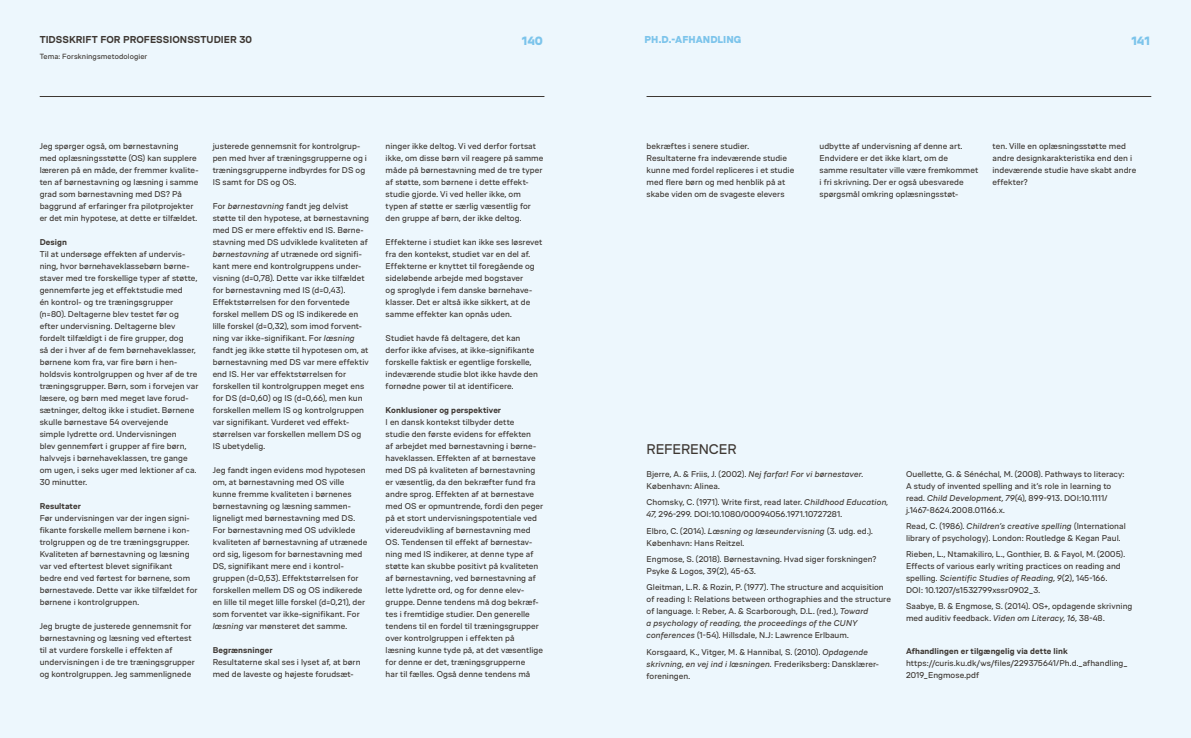
<style>
.page{position:relative;width:1191px;height:738px;background:#fff}
.page>*{position:absolute;margin:0;border:0;box-sizing:border-box;transform-origin:0 0}
.t1{font:14px "VIA Type";letter-spacing:-.01em;color:#3d3732}
.t2{font:900 12px "VIA Type";letter-spacing:-.01em;color:#7cc4eb}
.t3{font:700 10px "VIA Type";letter-spacing:.005em;color:#3d3732}
.t4{font:900 10px "VIA Type";color:#7cc4eb}
.t5{font:8.4px/12px "VIA Type";letter-spacing:.005em;color:#3d3732}
.t6{font:700 8.4px "VIA Type";letter-spacing:.01em;color:#3d3732}
.t7{font:7.5px "VIA Type";letter-spacing:.01em;color:#3d3732}
.s1{font-style:italic}
</style>
<div class="page">
<div style="left:0;top:0;width:595px;height:737px;background:#edf7fd"></div>
<div style="left:595px;top:0;width:596px;height:737px;background:#edf7fd"></div>
<hr style="left:646px;top:96px;width:505px;height:1px;background:#3d3732">
<hr style="left:40px;top:96px;width:504px;height:1px;background:#3d3732">
<p class="t3" style="left:40px;top:34px;width:214px">TIDSSKRIFT FOR PROFESSIONSSTUDIER 30</p>
<h2 class="t2" style="left:522px;top:34px;width:23px">140</h2>
<h2 class="t2" style="left:1131px;top:34px;width:20px">141</h2>
<p class="t7" style="left:40px;top:52px;width:109px">Tema: Forskningsmetodologier</p>
<p class="t4" style="left:644px;top:34px;width:98px">PH.D.-AFHANDLING</p>
<p class="t5" style="left:40px;top:140px;width:160px">Jeg spørger også, om børnestavning<br>med oplæsningsstøtte (OS) kan supplere læreren på en måde, der fremmer kvalite&shy;ten af børnestavning og læsning i samme grad som børnestavning med DS? På baggrund af erfaringer fra pilotprojekter er det min hypotese, at dette er tilfældet.</p>
<p class="t6" style="left:40px;top:237px;width:29px">Design</p>
<p class="t5" style="left:40px;top:248px;width:160px">Til at undersøge effekten af undervis&shy;ning, hvor børnehaveklassebørn børne&shy;staver med tre forskellige typer af støtte, gennemførte jeg et effektstudie med<br>én kontrol- og tre træningsgrupper (n=80). Deltagerne blev testet før og efter undervisning. Deltagerne blev fordelt tilfældigt i de fire grupper, dog<br>så der i hver af de fem børnehaveklasser, børnene kom fra, var fire børn i hen&shy;holdsvis kontrolgruppen og hver af de tre træningsgrupper. Børn, som i forvejen var læsere, og børn med meget lave forud&shy;sætninger, deltog ikke i studiet. Børnene skulle børnestave 54 overvejende<br>simple lydrette ord. Undervisningen<br>blev gennemført i grupper af fire børn, halvvejs i børnehaveklassen, tre gange om ugen, i seks uger med lektioner af ca.<br>30 minutter.</p>
<p class="t6" style="left:40px;top:501px;width:43px">Resultater</p>
<p class="t5" style="left:40px;top:512px;width:159px">Før undervisningen var der ingen signi&shy;fikante forskelle mellem børnene i kon&shy;trolgruppen og de tre træningsgrupper.<br>Kvaliteten af børnestavning og læsning var ved eftertest blevet signifikant<br>bedre end ved førtest for børnene, som børnestavede. Dette var ikke tilfældet for børnene i kontrolgruppen.</p>
<p class="t5" style="left:40px;top:620px;width:157px">Jeg brugte de justerede gennemsnit for børnestavning og læsning ved eftertest til at vurdere forskelle i effekten af undervisningen i de tre træningsgrupper og kontrolgruppen. Jeg sammenlignede</p>
<p class="t5" style="left:213px;top:140px;width:156px">justerede gennemsnit for kontrolgrup&shy;pen med hver af træningsgrupperne og i træningsgrupperne indbyrdes for DS og IS samt for DS og OS.</p>
<p class="t5" style="left:213px;top:200px;width:158px">For <span class="s1">børnestavning</span> fandt jeg delvist støtte til den hypotese, at børnestavning med DS er mere effektiv end IS. Børne&shy;stavning med DS udviklede kvaliteten af <span class="s1">børnestavning</span> af utrænede ord signifi&shy;kant mere end kontrolgruppens under&shy;visning (d=0,78). Dette var ikke tilfældet for børnestavning med IS (d=0,43).<br>Effektstørrelsen for den forventede forskel mellem DS og IS indikerede en lille forskel (d=0,32), som imod forvent&shy;ning var ikke-signifikant. For <span class="s1">læsning </span>fandt jeg ikke støtte til hypotesen om, at børnestavning med DS var mere effektiv end IS. Her var effektstørrelsen for forskellen til kontrolgruppen meget ens for DS (d=0,60) og IS (d=0,66), men kun forskellen mellem IS og kontrolgruppen var signifikant. Vurderet ved effekt&shy;størrelsen var forskellen mellem DS og IS ubetydelig.</p>
<p class="t5" style="left:213px;top:464px;width:156px">Jeg fandt ingen evidens mod hypotesen om, at børnestavning med OS ville kunne fremme kvaliteten i børnenes børnestavning og læsning sammen&shy;ligneligt med børnestavning med DS.<br>For børnestavning med OS udviklede kvaliteten af børnestavning af utrænede ord sig, ligesom for børnestavning med DS, signifikant mere end i kontrol&shy;gruppen (d=0,53). Effektstørrelsen for forskellen mellem DS og OS indikerede en lille til meget lille forskel (d=0,21), der som forventet var ikke-signifikant. For <span class="s1">læsning</span> var mønsteret det samme.</p>
<p class="t6" style="left:213px;top:645px;width:61px">Begrænsninger</p>
<p class="t5" style="left:213px;top:656px;width:149px">Resultaterne skal ses i lyset af, at børn med de laveste og højeste forudsæt-</p>
<p class="t5" style="left:386px;top:140px;width:159px">ninger ikke deltog. Vi ved derfor fortsat ikke, om disse børn vil reagere på samme måde på børnestavning med de tre typer af støtte, som børnene i dette effekt&shy;studie gjorde. Vi ved heller ikke, om typen af støtte er særlig væsentlig for den gruppe af børn, der ikke deltog.</p>
<p class="t5" style="left:386px;top:236px;width:158px">Effekterne i studiet kan ikke ses løsrevet fra den kontekst, studiet var en del af.<br>Effekterne er knyttet til foregående og sideløbende arbejde med bogstaver<br>og sproglyde i fem danske børnehave&shy;klasser. Det er altså ikke sikkert, at de samme effekter kan opnås uden.</p>
<p class="t5" style="left:386px;top:332px;width:154px">Studiet havde få deltagere, det kan derfor ikke afvises, at ikke-signifikante forskelle faktisk er egentlige forskelle, indeværende studie blot ikke havde den fornødne power til at identificere.</p>
<p class="t6" style="left:386px;top:405px;width:117px">Konklusioner og perspektiver</p>
<p class="t5" style="left:386px;top:416px;width:159px">I en dansk kontekst tilbyder dette<br>studie den første evidens for effekten<br>af arbejdet med børnestavning i børne&shy;haveklassen. Effekten af at børnestave med DS på kvaliteten af børnestavning er væsentlig, da den bekræfter fund fra andre sprog. Effekten af at børnestave med OS er opmuntrende, fordi den peger på et stort undervisningspotentiale ved videreudvikling af børnestavning med OS. Tendensen til effekt af børnestav&shy;ning med IS indikerer, at denne type af støtte kan skubbe positivt på kvaliteten af børnestavning, ved børnestavning af lette lydrette ord, og for denne elev&shy;gruppe. Denne tendens må dog bekræf&shy;tes i fremtidige studier. Den generelle tendens til en fordel til træningsgrupper over kontrolgruppen i effekten på læsning kunne tyde på, at det væsentlige for denne er det, træningsgrupperne<br>har til fælles. Også denne tendens må</p>
<p class="t5" style="left:646px;top:140px;width:149px">bekræftes i senere studier.<br>Resultaterne fra indeværende studie kunne med fordel repliceres i et studie med flere børn og med henblik på at skabe viden om de svageste elevers</p>
<p class="t5" style="left:819px;top:140px;width:160px">udbytte af undervisning af denne art.<br>Endvidere er det ikke klart, om de samme resultater ville være fremkommet i fri skrivning. Der er også ubesvarede spørgsmål omkring oplæsningsstøt-</p>
<p class="t5" style="left:992px;top:140px;width:145px">ten. Ville en oplæsningsstøtte med andre designkarakteristika end den i indeværende studie have skabt andre effekter?</p>
<h1 class="t1" style="left:646px;top:441px;width:92px">REFERENCER</h1>
<p class="t5" style="left:646px;top:468px;width:218px">Bjerre, A. &amp; Friis, J. (2002). <span class="s1">Nej farfar! For vi børnestaver.<br></span>København: Alinea.</p>
<p class="t5" style="left:646px;top:496px;width:243px">Chomsky, C. (1971). Write first, read later. <span class="s1">Childhood Education,<br>47,</span> 296-299. DOI:10.1080/00094056.1971.10727281.</p>
<p class="t5" style="left:646px;top:524px;width:228px">Elbro, C. (2014). <span class="s1">Læsning og læseundervisning</span> (3. udg. ed.).<br>København: Hans Reitzel.</p>
<p class="t5" style="left:646px;top:552px;width:231px">Engmose, S. (2018). Børnestavning. Hvad siger forskningen?<br>Psyke &amp; Logos, 39(2), 45-63.</p>
<p class="t5" style="left:646px;top:581px;width:246px">Gleitman, L.R. &amp; Rozin, P. (1977). The structure and acquisition of reading I: Relations between orthographies and the structure of language. I: Reber, A. &amp; Scarborough, D.L. (red.), <span class="s1">Toward<br>a psychology of reading, the proceedings of the CUNY conferences</span> (1-54). Hillsdale, N.J: Lawrence Erlbaum.</p>
<p class="t5" style="left:646px;top:645px;width:233px">Korsgaard, K., Vitger, M. &amp; Hannibal, S. (2010). <span class="s1">Opdagende skrivning, en vej ind i læsningen.</span> Frederiksberg: Dansklærer&shy;foreningen.</p>
<p class="t5" style="left:906px;top:467px;width:220px">Ouellette, G. &amp; Sénéchal, M. (2008). Pathways to literacy:<br>A study of invented spelling and it’s role in learning to read. <span class="s1">Child Development, 79</span>(4), 899-913. DOI:10.1111/ j.1467-8624.2008.01166.x.</p>
<p class="t5" style="left:906px;top:519px;width:221px">Read, C. (1986). <span class="s1">Children’s creative spelling</span> (International library of psychology). London: Routledge &amp; Kegan Paul.</p>
<p class="t5" style="left:906px;top:547px;width:220px">Rieben, L., Ntamakiliro, L., Gonthier, B. &amp; Fayol, M. (2005).<br>Effects of various early writing practices on reading and spelling. <span class="s1">Scientific Studies of Reading, 9</span>(2), 145-166.<br>DOI: 10.1207/s1532799xssr0902_3.</p>
<p class="t5" style="left:906px;top:600px;width:228px">Saabye, B. &amp; Engmose, S. (2014). OS+, opdagende skrivning med auditiv feedback. <span class="s1">Viden om Literacy, 16,</span> 38-48.</p>
<p class="t6" style="left:906px;top:645px;width:163px">Afhandlingen er tilgængelig via dette link</p>
<p class="t5" style="left:906px;top:656px;width:223px">https://curis.ku.dk/ws/files/229375641/Ph.d._afhandling_<br>2019_Engmose.pdf</p>
</div>
